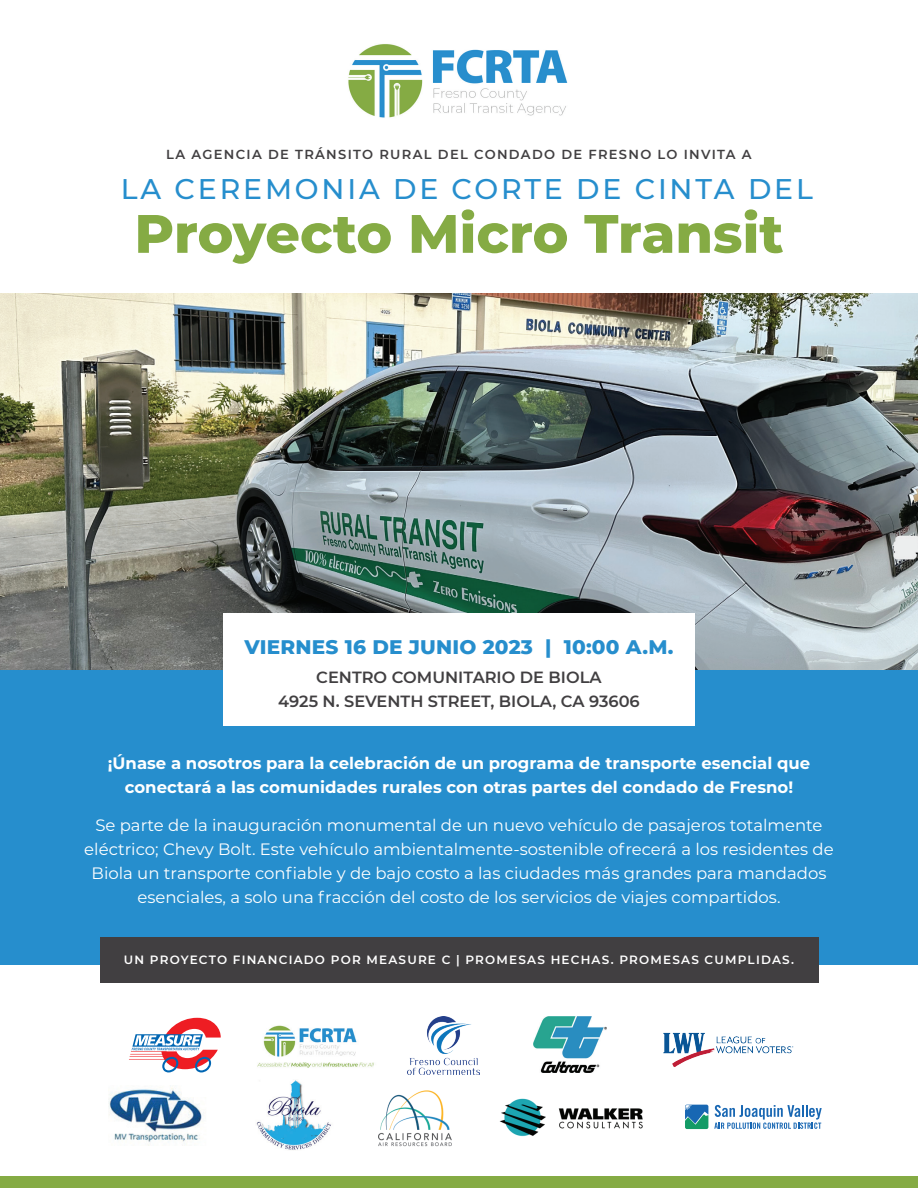
<style>
.page{position:relative;width:918px;height:1188px;background:#fff}
.page>*{position:absolute;margin:0;border:0;box-sizing:border-box;transform-origin:0 0}
.t1{font:800 54px "Montserrat";color:#85ab44}
.t2{font:500 28.35px "Montserrat";letter-spacing:.1em;color:#268ecd}
.t3{font:800 20.1px "Montserrat";letter-spacing:.01em;color:#268ecd}
.t4{font:16.5px/24px "Montserrat";color:#fff;text-align:center}
.t5{font:700 16.5px/24px "Montserrat";color:#fff;text-align:center}
.t6{font:600 16.2px/24.3px "Montserrat";color:#413f41;text-align:center}
.t7{font:600 13.05px "Montserrat";letter-spacing:.1em;color:#413f41}
.t8{font:600 12px "Montserrat";letter-spacing:.1em;color:#fff}
</style>
<div class="page">
<div style="left:0;top:669px;width:918px;height:296px;background:#268ecd"></div>
<img style="left:0;top:293px;width:918px;height:377px">
<div style="left:223px;top:614px;width:472px;height:112px;background:#fff"></div>
<img style="left:348px;top:44px;width:220px;height:74px">
<div style="left:0;top:1176px;width:918px;height:12px;background:#85ab44"></div>
<img style="left:499px;top:1098px;width:144px;height:39px">
<img style="left:378px;top:1090px;width:74px;height:57px">
<img style="left:257px;top:1025px;width:117px;height:43px">
<img style="left:109px;top:1087px;width:95px;height:59px">
<img style="left:256px;top:1080px;width:75px;height:70px">
<img style="left:408px;top:1016px;width:72px;height:58px">
<hr style="left:131px;top:1051px;width:36px;height:1px;background:#ee1d23">
<hr style="left:130px;top:1054px;width:36px;height:1px;background:#ee1d23">
<hr style="left:130px;top:1056px;width:35px;height:1px;background:#ee1d23">
<hr style="left:129px;top:1059px;width:36px;height:1px;background:#ee1d23">
<svg style="left:132px;top:1018px;width:89px;height:54px"></svg>
<img style="left:663px;top:1032px;width:131px;height:35px">
<img style="left:534px;top:1017px;width:73px;height:56px">
<svg style="left:714px;top:1105px;width:108px;height:24px"></svg>
<svg style="left:685px;top:1104px;width:24px;height:25px"></svg>
<svg style="left:685px;top:1105px;width:23px;height:24px"></svg>
<div style="left:100px;top:937px;width:718px;height:46px;background:#413f41"></div>
<p class="t7" style="left:166px;top:145px;width:587px">LA AGENCIA DE TRÁNSITO RURAL DEL CONDADO DE FRESNO LO INVITA A</p>
<h2 class="t2" style="left:121px;top:169px;width:694px">LA CEREMONIA DE CORTE DE CINTA DEL</h2>
<h1 class="t1" style="left:134px;top:194px;width:651px">Proyecto Micro Transit</h1>
<p class="t3" style="left:245px;top:632px;width:430px">VIERNES 16 DE JUNIO 2023 | 10:00 A.M.</p>
<p class="t6" style="left:278px;top:664px;width:363px">CENTRO COMUNITARIO DE BIOLA<br>4925 N. SEVENTH STREET, BIOLA, CA 93606</p>
<p class="t5" style="left:108px;top:751px;width:704px">¡Únase a nosotros para la celebración de un programa de transporte esencial que conectará a las comunidades rurales con otras partes del condado de Fresno!</p>
<p class="t4" style="left:84px;top:812px;width:751px">Se parte de la inauguración monumental de un nuevo vehículo de pasajeros totalmente eléctrico; Chevy Bolt. Este vehículo ambientalmente-sostenible ofrecerá a los residentes de Biola un transporte confiable y de bajo costo a las ciudades más grandes para mandados esenciales, a solo una fracción del costo de los servicios de viajes compartidos.</p>
<p class="t8" style="left:124px;top:951px;width:672px">UN PROYECTO FINANCIADO POR MEASURE C | PROMESAS HECHAS. PROMESAS CUMPLIDAS.</p>
</div>
